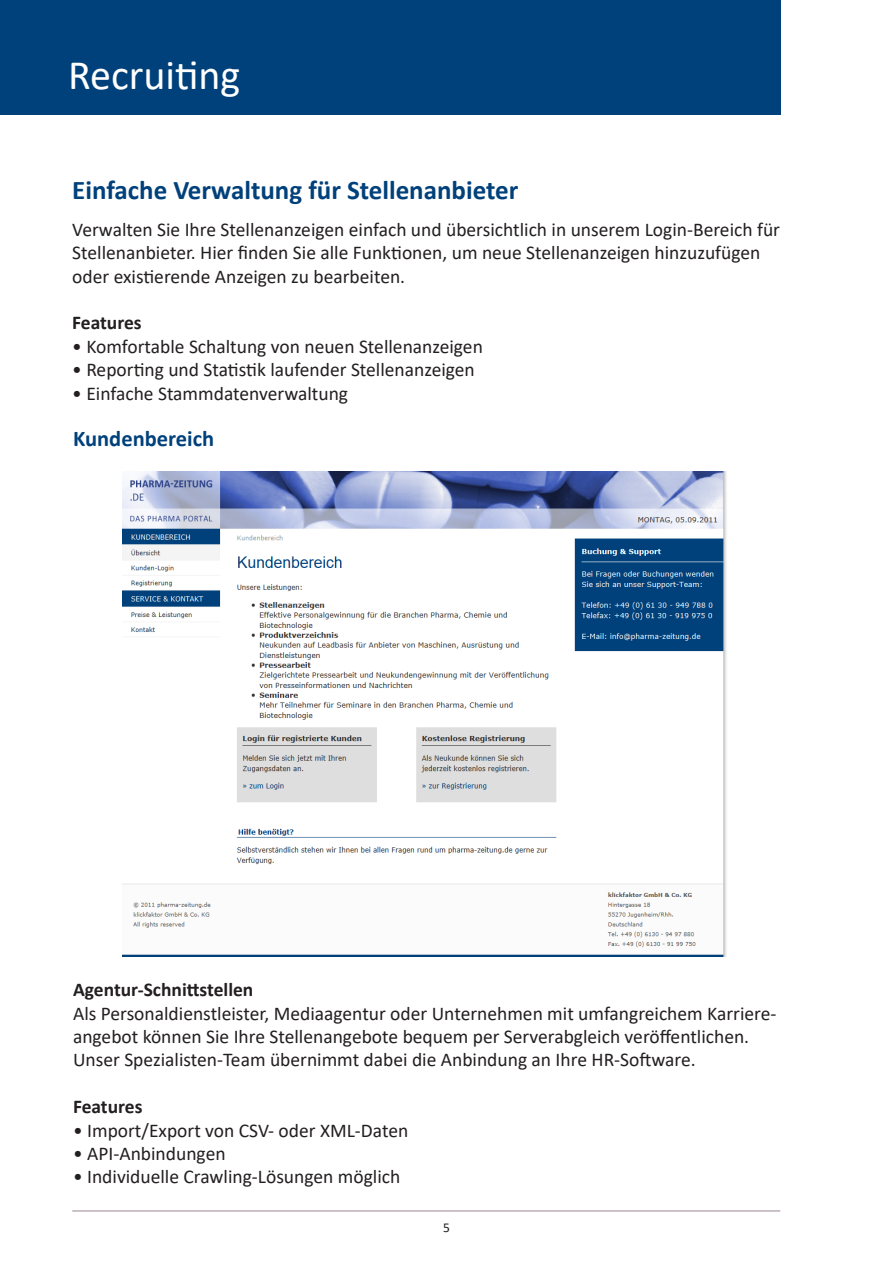
<style>
.page{position:relative;width:893px;height:1263px;background:#fff}
.page>*{position:absolute;margin:0;border:0;box-sizing:border-box;transform-origin:0 0}
.t1{font:42px "Calibri";color:#fff}
.t2{font:700 27px "Calibri";color:#00417b}
.t3{font:700 22.5px "Calibri";color:#00417b}
.t4{font:19.5px/23.4px "Calibri";color:#231f20}
.t5{font:700 19.5px "Calibri";color:#231f20}
.t6{font:13.5px "Calibri";color:#231f20}
</style>
<div class="page">
<div style="left:0;top:0;width:780px;height:115px;background:#00417b"></div>
<hr style="left:72px;top:1210px;width:708px;height:2px;background:#baaeb6">
<img style="left:123px;top:472px;width:604px;height:484px">
<h1 class="t1" style="left:68px;top:46px;width:174px">Recruiting</h1>
<h2 class="t2" style="left:72px;top:171px;width:448px">Einfache Verwaltung für Stellenanbieter</h2>
<p class="t4" style="left:72px;top:217px;width:709px">Verwalten Sie Ihre Stellenanzeigen einfach und übersichtlich in unserem Login-Bereich für<br>Stellenanbieter. Hier finden Sie alle Funktionen, um neue Stellenanzeigen hinzuzufügen oder existierende Anzeigen zu bearbeiten.</p>
<p class="t5" style="left:72px;top:309px;width:71px">Features</p>
<p class="t4" style="left:72px;top:334px;width:412px">• Komfortable Schaltung von neuen Stellenanzeigen</p>
<p class="t4" style="left:72px;top:357px;width:404px">• Reporting und Statistik laufender Stellenanzeigen</p>
<p class="t4" style="left:72px;top:381px;width:277px">• Einfache Stammdatenverwaltung</p>
<p class="t3" style="left:73px;top:423px;width:143px">Kundenbereich</p>
<p class="t5" style="left:73px;top:976px;width:182px">Agentur-Schnittstellen</p>
<p class="t4" style="left:73px;top:1001px;width:705px">Als Personaldienstleister, Mediaagentur oder Unternehmen mit umfangreichem Karriere&shy;angebot können Sie Ihre Stellenangebote bequem per Serverabgleich veröffentlichen.<br>Unser Spezialisten-Team übernimmt dabei die Anbindung an Ihre HR-Software.</p>
<p class="t5" style="left:73px;top:1093px;width:71px">Features</p>
<p class="t4" style="left:73px;top:1118px;width:337px">• Import/Export von CSV- oder XML-Daten</p>
<p class="t4" style="left:73px;top:1141px;width:154px">• API-Anbindungen</p>
<p class="t4" style="left:73px;top:1165px;width:329px">• Individuelle Crawling-Lösungen möglich</p>
<p class="t6" style="left:443px;top:1218px;width:8px">5</p>
</div>
